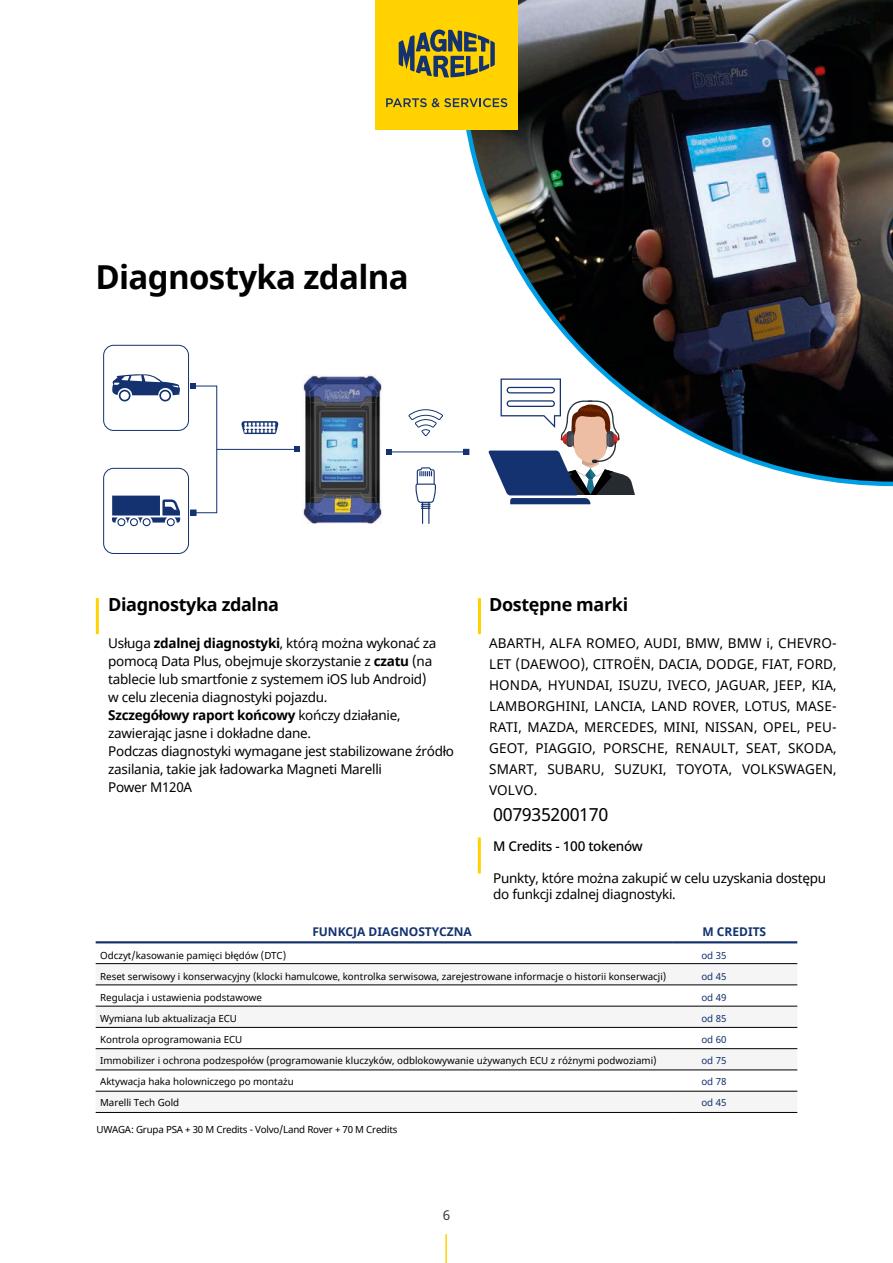
<style>
.page{position:relative;width:893px;height:1263px;background:#fff}
.page>*{position:absolute;margin:0;border:0;box-sizing:border-box;transform-origin:0 0}
.t1{font:700 33px "Noto Sans";letter-spacing:-.02em;color:#000}
.t2{font:700 18px "Noto Sans";letter-spacing:-.02em;color:#000}
.t3{font:18px "Noto Sans";letter-spacing:-.02em;color:#000}
.t4{font:13.5px/21px "Noto Sans";letter-spacing:-.02em;color:#000}
.t5{font:700 13.5px "Noto Sans";letter-spacing:-.02em;color:#000}
.t6{font:500 13.5px "Noto Sans";letter-spacing:-.02em;color:#000}
.t7{font:13.5px "Noto Sans";color:#3c3c3a}
.t8{font:700 12px "Noto Sans";color:#13326f}
.t9{font:9.75px "Noto Sans";color:#000}
.t10{font:9.75px "Noto Sans";letter-spacing:-.02em;color:#000}
.t11{font:9.75px "Noto Sans";color:#13326f}
.s1{font-weight:700}
.s2{font-weight:400}
</style>
<div class="page">
<hr style="left:445px;top:1234px;width:2px;height:29px;background:#ffd200">
<img style="left:457px;top:0;width:436px;height:487px">
<hr style="left:478px;top:837px;width:3px;height:36px;background:#ffd200">
<hr style="left:96px;top:598px;width:3px;height:36px;background:#ffd200">
<hr style="left:478px;top:598px;width:3px;height:36px;background:#ffd200">
<svg style="left:96px;top:964px;width:701px;height:148px;fill:#f5f5f5"></svg>
<svg style="left:96px;top:1028px;width:701px;height:63px"></svg>
<hr style="left:96px;top:941px;width:577px;height:2px;background:#13326f">
<hr style="left:673px;top:941px;width:124px;height:2px;background:#13326f">
<hr style="left:96px;top:963px;width:577px;height:1px;background:#000">
<hr style="left:673px;top:963px;width:124px;height:1px;background:#000">
<hr style="left:96px;top:985px;width:577px;height:1px;background:#000">
<hr style="left:673px;top:985px;width:124px;height:1px;background:#000">
<hr style="left:96px;top:1006px;width:577px;height:1px;background:#000">
<hr style="left:673px;top:1006px;width:124px;height:1px;background:#000">
<hr style="left:96px;top:1027px;width:577px;height:1px;background:#000">
<hr style="left:673px;top:1027px;width:124px;height:1px;background:#000">
<hr style="left:96px;top:1048px;width:577px;height:1px;background:#000">
<hr style="left:673px;top:1048px;width:124px;height:1px;background:#000">
<hr style="left:96px;top:1070px;width:577px;height:1px;background:#000">
<hr style="left:673px;top:1070px;width:124px;height:1px;background:#000">
<hr style="left:96px;top:1091px;width:577px;height:1px;background:#000">
<hr style="left:673px;top:1091px;width:124px;height:1px;background:#000">
<hr style="left:96px;top:1112px;width:577px;height:1px;background:#000">
<hr style="left:673px;top:1112px;width:124px;height:1px;background:#000">
<div style="left:192px;top:386px;width:25px;height:127px;border:1px solid #13326f"></div>
<svg style="left:103px;top:345px;width:94px;height:209px"></svg>
<hr style="left:217px;top:449px;width:77px;height:1px;background:#13326f">
<svg style="left:294px;top:447px;width:6px;height:5px"></svg>
<svg style="left:241px;top:421px;width:38px;height:13px"></svg>
<hr style="left:389px;top:451px;width:77px;height:1px;background:#13326f">
<svg style="left:386px;top:449px;width:6px;height:6px"></svg>
<svg style="left:463px;top:449px;width:6px;height:6px"></svg>
<svg style="left:408px;top:409px;width:35px;height:27px"></svg>
<svg style="left:488px;top:378px;width:147px;height:126px"></svg>
<img style="left:302px;top:375px;width:80px;height:149px">
<img style="left:309px;top:384px;width:69px;height:132px">
<div style="left:375px;top:0;width:143px;height:15px;background:#ffd200"></div>
<div style="left:375px;top:6px;width:143px;height:124px;background:#ffd200"></div>
<svg style="left:399px;top:29px;width:96px;height:48px"></svg>
<svg style="left:386px;top:98px;width:122px;height:9px"></svg>
<svg style="left:415px;top:467px;width:21px;height:57px"></svg>
<p class="t1" style="left:95px;top:253px;width:315px">Diagnostyka zdalna</p>
<p class="t2" style="left:108px;top:591px;width:172px">Diagnostyka zdalna</p>
<p class="t4" style="left:108px;top:634px;width:330px;line-height:18px">Usługa <span class="s1">zdalnej diagnostyki</span>, którą można wykonać za pomocą Data Plus, obejmuje skorzystanie z <span class="s1">czatu</span> (na tablecie lub smartfonie z systemem iOS lub Android)</p>
<p class="t4" style="left:108px;top:687px;width:221px">w celu zlecenia diagnostyki pojazdu.</p>
<p class="t5" style="left:108px;top:705px;width:294px">Szczegółowy raport końcowy <span class="s2">kończy działanie,</span></p>
<p class="t4" style="left:108px;top:723px;width:204px">zawierając jasne i dokładne dane.</p>
<p class="t4" style="left:108px;top:742px;width:347px;line-height:18px">Podczas diagnostyki wymagane jest stabilizowane źródło zasilania, takie jak ładowarka Magneti Marelli</p>
<p class="t4" style="left:108px;top:777px;width:85px">Power M120A</p>
<p class="t2" style="left:489px;top:591px;width:141px">Dostępne marki</p>
<p class="t4" style="left:489px;top:633px;width:349px;text-align:justify">ABARTH, ALFA ROMEO, AUDI, BMW, BMW i, CHEVRO-LET (DAEWOO), CITROËN, DACIA, DODGE, FIAT, FORD, HONDA, HYUNDAI, ISUZU, IVECO, JAGUAR, JEEP, KIA, LAMBORGHINI, LANCIA, LAND ROVER, LOTUS, MASE-RATI, MAZDA, MERCEDES, MINI, NISSAN, OPEL, PEU-GEOT, PIAGGIO, PORSCHE, RENAULT, SEAT, SKODA, SMART, SUBARU, SUZUKI, TOYOTA, VOLKSWAGEN, VOLVO.</p>
<p class="t3" style="left:493px;top:802px;width:117px">007935200170</p>
<p class="t6" style="left:493px;top:836px;width:151px">M Credits - 100 tokenów</p>
<p class="t4" style="left:493px;top:871px;width:334px;line-height:16.2px">Punkty, które można zakupić w celu uzyskania dostępu do funkcji zdalnej diagnostyki.</p>
<p class="t8" style="left:312px;top:923px;width:161px">FUNKCJA DIAGNOSTYCZNA</p>
<p class="t8" style="left:702px;top:923px;width:65px">M CREDITS</p>
<p class="t9" style="left:100px;top:948px;width:188px">Odczyt/kasowanie pamięci błędów (DTC)</p>
<p class="t9" style="left:100px;top:969px;width:568px">Reset serwisowy i konserwacyjny (klocki hamulcowe, kontrolka serwisowa, zarejestrowane informacje o historii konserwacji)</p>
<p class="t9" style="left:100px;top:990px;width:163px">Regulacja i ustawienia podstawowe</p>
<p class="t9" style="left:100px;top:1011px;width:138px">Wymiana lub aktualizacja ECU</p>
<p class="t9" style="left:100px;top:1032px;width:144px">Kontrola oprogramowania ECU</p>
<p class="t9" style="left:100px;top:1053px;width:558px">Immobilizer i ochrona podzespołów (programowanie kluczyków, odblokowywanie używanych ECU z różnymi podwoziami)</p>
<p class="t9" style="left:100px;top:1074px;width:195px">Aktywacja haka holowniczego po montażu</p>
<p class="t9" style="left:100px;top:1095px;width:81px">Marelli Tech Gold</p>
<p class="t10" style="left:97px;top:1123px;width:302px">UWAGA: Grupa PSA + 30 M Credits - Volvo/Land Rover + 70 M Credits</p>
<p class="t7" style="left:443px;top:1205px;width:9px">6</p>
<p class="t11" style="left:701px;top:948px;width:27px">od 35</p>
<p class="t11" style="left:701px;top:969px;width:27px">od 45</p>
<p class="t11" style="left:701px;top:990px;width:27px">od 49</p>
<p class="t11" style="left:701px;top:1011px;width:27px">od 85</p>
<p class="t11" style="left:701px;top:1032px;width:27px">od 60</p>
<p class="t11" style="left:701px;top:1053px;width:27px">od 75</p>
<p class="t11" style="left:701px;top:1074px;width:27px">od 78</p>
<p class="t11" style="left:701px;top:1095px;width:27px">od 45</p>
</div>
